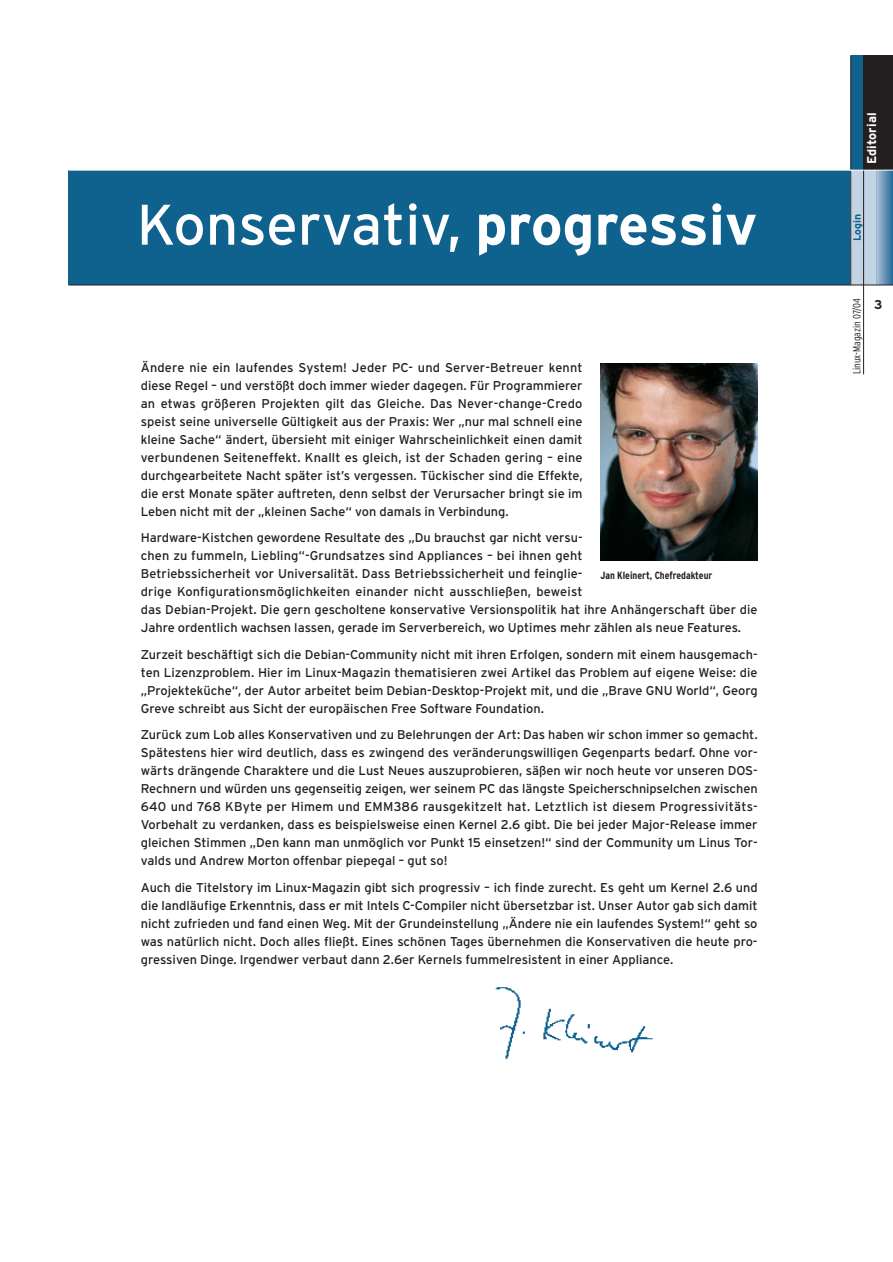
<style>
.page{position:relative;width:893px;height:1262px;background:#fff}
.page>*{position:absolute;margin:0;border:0;box-sizing:border-box;transform-origin:0 0}
.t1{font:57px "Interstate";color:#fff}
.t2{font:12.75px/18px "Interstate";color:#231f20;text-align:justify}
.t3{font:700 12.75px "Interstate";color:#fff}
.t4{font:700 12.75px "Interstate";color:#231f20}
.t5{font:700 condensed 10.5px "Interstate";color:#231f20}
.t6{font:300 condensed 10.5px "Interstate";color:#231f20}
.t7{font:700 10.5px "Interstate";color:#0f618e}
.s1{font-weight:700}
</style>
<div class="page">
<div style="left:69px;top:170px;width:782px;height:115px;background:#0f618e"></div>
<hr style="left:69px;top:285px;width:782px;height:1px;background:#231f20">
<div style="left:850px;top:55px;width:42px;height:230px;background:#0f618e"></div>
<div style="left:863px;top:55px;width:29px;height:115px;background:#231f20"></div>
<div style="left:850px;top:170px;width:26px;height:115px;background:#c2d3e4"></div>
<svg style="left:876px;top:171px;width:16px;height:114px;background:#6e97b9"></svg>
<hr style="left:850px;top:285px;width:42px;height:1px;background:#231f20">
<hr style="left:863px;top:55px;width:1px;height:319px;background:#231f20">
<hr style="left:850px;top:55px;width:1px;height:230px;background:#231f20">
<hr style="left:69px;top:170px;width:782px;height:1px;background:#fff">
<hr style="left:850px;top:170px;width:42px;height:1px;background:#fff">
<img style="left:600px;top:363px;width:158px;height:197px">
<img style="left:495px;top:987px;width:158px;height:72px">
<h1 class="t1" style="left:137px;top:203px;width:622px">Konservativ, <span class="s1">progressiv</span></h1>
<p class="t2" style="left:141px;top:359px;width:443px">Ändere nie ein laufendes System! Jeder PC- und Server-Betreuer kennt diese Regel – und verstößt doch immer wieder dagegen. Für Programmierer an etwas größeren Projekten gilt das Gleiche. Das Never-change-Credo speist seine universelle Gültigkeit aus der Praxis: Wer „nur mal schnell eine kleine Sache“ ändert, übersieht mit einiger Wahrscheinlichkeit einen damit verbundenen Seiteneffekt. Knallt es gleich, ist der Schaden gering – eine durchgearbeitete Nacht später ist’s vergessen. Tückischer sind die Effekte, die erst Monate später auftreten, denn selbst der Verursacher bringt sie im Leben nicht mit der „kleinen Sache“ von damals in Verbindung.</p>
<p class="t2" style="left:141px;top:530px;width:618px;text-align:left">Hardware-Kistchen gewordene Resultate des „Du brauchst gar nicht versu-<br>chen zu fummeln, Liebling“-Grundsatzes sind Appliances – bei ihnen geht<br>Betriebssicherheit vor Universalität. Dass Betriebssicherheit und feinglie-<br>drige Konfigurationsmöglichkeiten einander nicht ausschließen, beweist<br>das Debian-Projekt. Die gern gescholtene konservative Versionspolitik hat ihre Anhängerschaft über die Jahre ordentlich wachsen lassen, gerade im Serverbereich, wo Uptimes mehr zählen als neue Features.</p>
<p class="t2" style="left:141px;top:646px;width:618px">Zurzeit beschäftigt sich die Debian-Community nicht mit ihren Erfolgen, sondern mit einem hausgemach&shy;ten Lizenzproblem. Hier im Linux-Magazin thematisieren zwei Artikel das Problem auf eigene Weise: die „Projekteküche“, der Autor arbeitet beim Debian-Desktop-Projekt mit, und die „Brave GNU World“, Georg Greve schreibt aus Sicht der europäischen Free Software Foundation.</p>
<p class="t2" style="left:141px;top:727px;width:618px">Zurück zum Lob alles Konservativen und zu Belehrungen der Art: Das haben wir schon immer so gemacht.<br>Spätestens hier wird deutlich, dass es zwingend des veränderungswilligen Gegenparts bedarf. Ohne vor&shy;wärts drängende Charaktere und die Lust Neues auszuprobieren, säßen wir noch heute vor unseren DOS-Rechnern und würden uns gegenseitig zeigen, wer seinem PC das längste Speicherschnipselchen zwischen 640 und 768 KByte per Himem und EMM386 rausgekitzelt hat. Letztlich ist diesem Progressivitäts-Vorbehalt zu verdanken, dass es beispielsweise einen Kernel 2.6 gibt. Die bei jeder Major-Release immer gleichen Stimmen „Den kann man unmöglich vor Punkt 15 einsetzen!“ sind der Community um Linus Tor&shy;valds und Andrew Morton offenbar piepegal – gut so!</p>
<p class="t2" style="left:141px;top:879px;width:618px">Auch die Titelstory im Linux-Magazin gibt sich progressiv – ich finde zurecht. Es geht um Kernel 2.6 und die landläufige Erkenntnis, dass er mit Intels C-Compiler nicht übersetzbar ist. Unser Autor gab sich damit nicht zufrieden und fand einen Weg. Mit der Grundeinstellung „Ändere nie ein laufendes System!“ geht so was natürlich nicht. Doch alles fließt. Eines schönen Tages übernehmen die Konservativen die heute pro&shy;gressiven Dinge. Irgendwer verbaut dann 2.6er Kernels fummelresistent in einer Appliance.</p>
<p class="t5" style="left:600px;top:571px;width:113px">Jan Kleinert, Chefredakteur</p>
<p class="t3" style="left:866px;top:164px;width:52px;rotate:-90deg">Editorial</p>
<p class="t7" style="left:853px;top:241px;width:29px;rotate:-90deg">Login</p>
<p class="t6" style="left:852px;top:374px;width:77px;rotate:-90deg">Linux-Magazin 07/04</p>
<p class="t4" style="left:874px;top:300px;width:10px">3</p>
</div>
